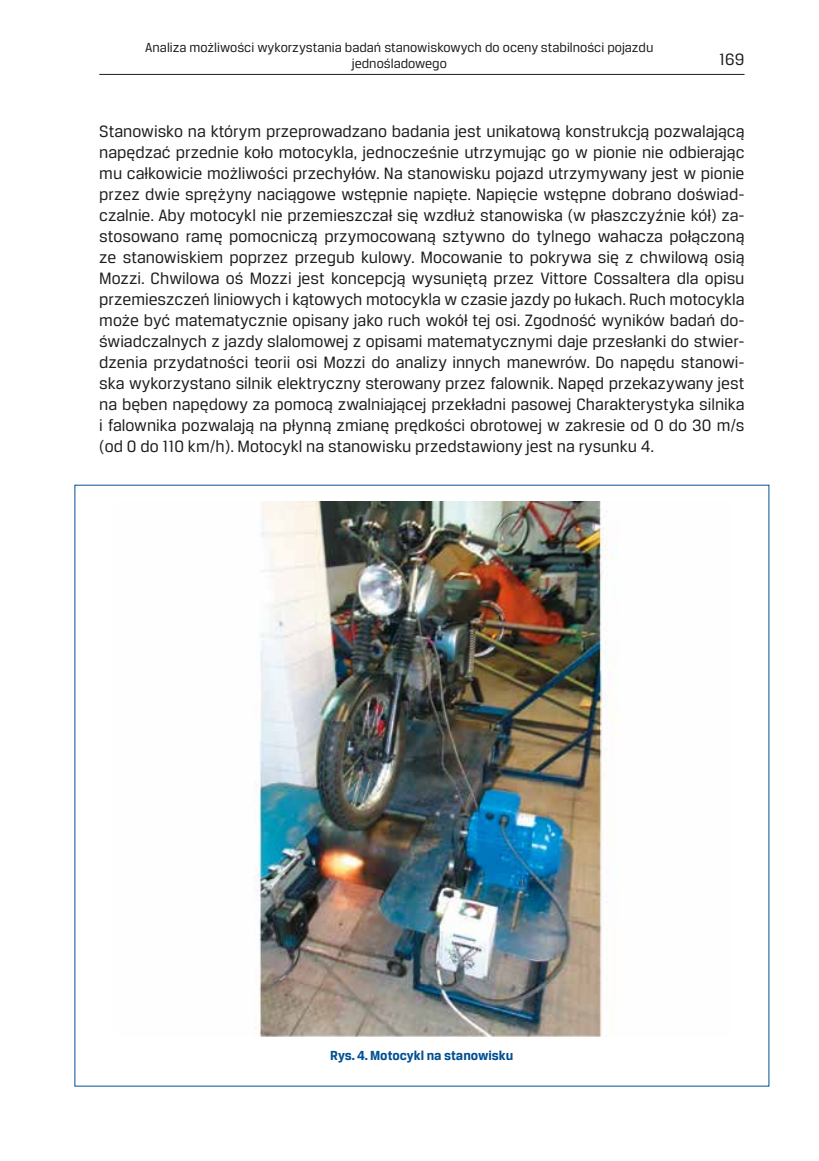
<style>
.page{position:relative;width:819px;height:1161px;background:#fff}
.page>*{position:absolute;margin:0;border:0;box-sizing:border-box;transform-origin:0 0}
.podstawowy_pol{font:17.5px/21px "Breuer Text";color:#1d1d1b;text-align:justify}
.t1{font:14px/16.8px "Breuer Text";color:#1d1d1b;text-align:center}
.podst_ang{font:700 14px "Breuer Text";color:#005092}
</style>
<div class="page">
<hr style="left:99px;top:74px;width:645px;height:1px;background:#1d1d1b">
<img style="left:254px;top:502px;width:363px;height:534px">
<p class="t1" style="left:145px;top:39px;width:509px">Analiza możliwości wykorzystania badań stanowiskowych do oceny stabilności pojazdu jednośladowego</p>
<p class="podstawowy_pol" style="left:719px;top:49px;width:27px">169</p>
<p class="podstawowy_pol" style="left:99px;top:120px;width:646px">Stanowisko na którym przeprowadzano badania jest unikatową konstrukcją pozwalającą napędzać przednie koło motocykla, jednocześnie utrzymując go w pionie nie odbierając mu całkowicie możliwości przechyłów. Na stanowisku pojazd utrzymywany jest w pionie przez dwie sprężyny naciągowe wstępnie napięte. Napięcie wstępne dobrano doświad&shy;czalnie. Aby motocykl nie przemieszczał się wzdłuż stanowiska (w płaszczyźnie kół) za&shy;stosowano ramę pomocniczą przymocowaną sztywno do tylnego wahacza połączoną ze stanowiskiem poprzez przegub kulowy. Mocowanie to pokrywa się z chwilową osią Mozzi. Chwilowa oś Mozzi jest koncepcją wysuniętą przez Vittore Cossaltera dla opisu przemieszczeń liniowych i kątowych motocykla w czasie jazdy po łukach. Ruch motocykla może być matematycznie opisany jako ruch wokół tej osi. Zgodność wyników badań do&shy;świadczalnych z jazdy slalomowej z opisami matematycznymi daje przesłanki do stwier&shy;dzenia przydatności teorii osi Mozzi do analizy innych manewrów. Do napędu stanowi&shy;ska wykorzystano silnik elektryczny sterowany przez falownik. Napęd przekazywany jest na bęben napędowy za pomocą zwalniającej przekładni pasowej Charakterystyka silnika i falownika pozwalają na płynną zmianę prędkości obrotowej w zakresie od 0 do 30 m/s (od 0 do 110 km/h). Motocykl na stanowisku przedstawiony jest na rysunku 4.</p>
<p class="podst_ang" style="left:330px;top:1047px;width:185px">Rys. 4. Motocykl na stanowisku</p>
</div>
